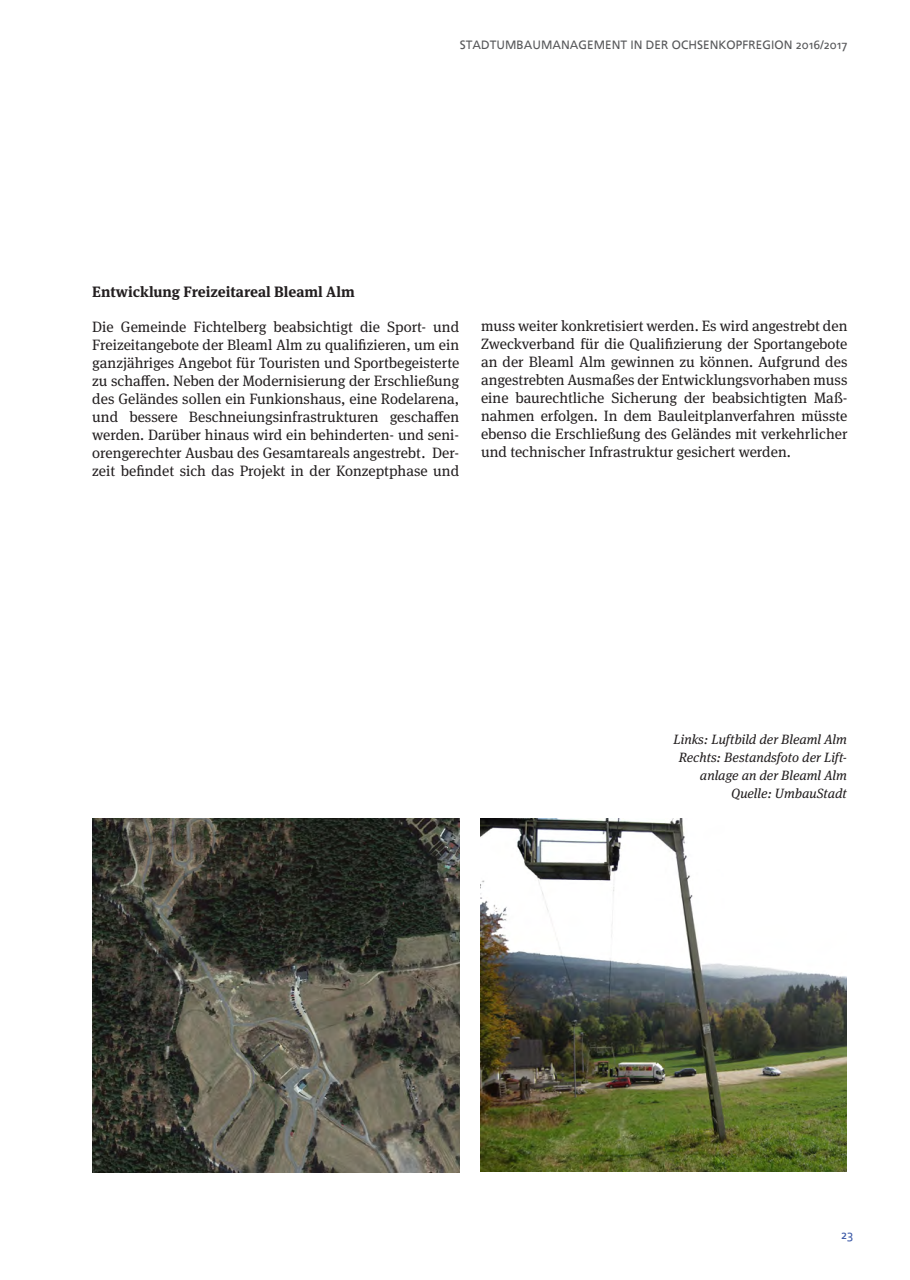
<style>
.page{position:relative;width:910px;height:1280px;background:#fff}
.page>*{position:absolute;margin:0;border:0;box-sizing:border-box;transform-origin:0 0}
.Absatzüberschrift{font:15px/18px "Meta Serif Pro";color:#231f20;text-align:justify}
.Absatzüberschrift-2{font:700 15px "Meta Serif Pro";color:#231f20}
.Bildbeschriftung_RB{font:italic 13.5px/18px "Meta Serif Pro";color:#231f20;text-align:right}
.t1{font:12px "Frutiger Linotype";color:#57585a}
.t2{font:12px "Frutiger Linotype";color:#3957a6}
</style>
<div class="page">
<img style="left:92px;top:819px;width:367px;height:353px">
<img style="left:480px;top:819px;width:367px;height:352px">
<p class="t1" style="left:460px;top:38px;width:389px">STADTUMBAUMANAGEMENT IN DER OCHSENKOPFREGION 2016/2017</p>
<p class="Absatzüberschrift-2" style="left:92px;top:279px;width:264px">Entwicklung Freizeitareal Bleaml Alm</p>
<p class="Absatzüberschrift" style="left:92px;top:317px;width:368px">Die Gemeinde Fichtelberg beabsichtigt die Sport- und Freizeitangebote der Bleaml Alm zu qualifizieren, um ein ganzjähriges Angebot für Touristen und Sportbegeisterte zu schaffen. Neben der Modernisierung der Erschließung des Geländes sollen ein Funkionshaus, eine Rodelarena, und bessere Beschneiungsinfrastrukturen geschaffen werden. Darüber hinaus wird ein behinderten- und seni&shy;orengerechter Ausbau des Gesamtareals angestrebt. Der&shy;zeit befindet sich das Projekt in der Konzeptphase und</p>
<p class="Absatzüberschrift" style="left:481px;top:316px;width:368px">muss weiter konkretisiert werden. Es wird angestrebt den Zweckverband für die Qualifizierung der Sportangebote an der Bleaml Alm gewinnen zu können. Aufgrund des angestrebten Ausmaßes der Entwicklungsvorhaben muss eine baurechtliche Sicherung der beabsichtigten Maß&shy;nahmen erfolgen. In dem Bauleitplanverfahren müsste ebenso die Erschließung des Geländes mit verkehrlicher und technischer Infrastruktur gesichert werden.</p>
<p class="Bildbeschriftung_RB" style="left:673px;top:729px;width:175px">Links: Luftbild der Bleaml Alm<br>Rechts: Bestandsfoto der Lift&shy;anlage an der Bleaml Alm</p>
<p class="Bildbeschriftung_RB" style="left:731px;top:783px;width:117px">Quelle: UmbauStadt</p>
<p class="t2" style="left:841px;top:1228px;width:14px">23</p>
</div>
